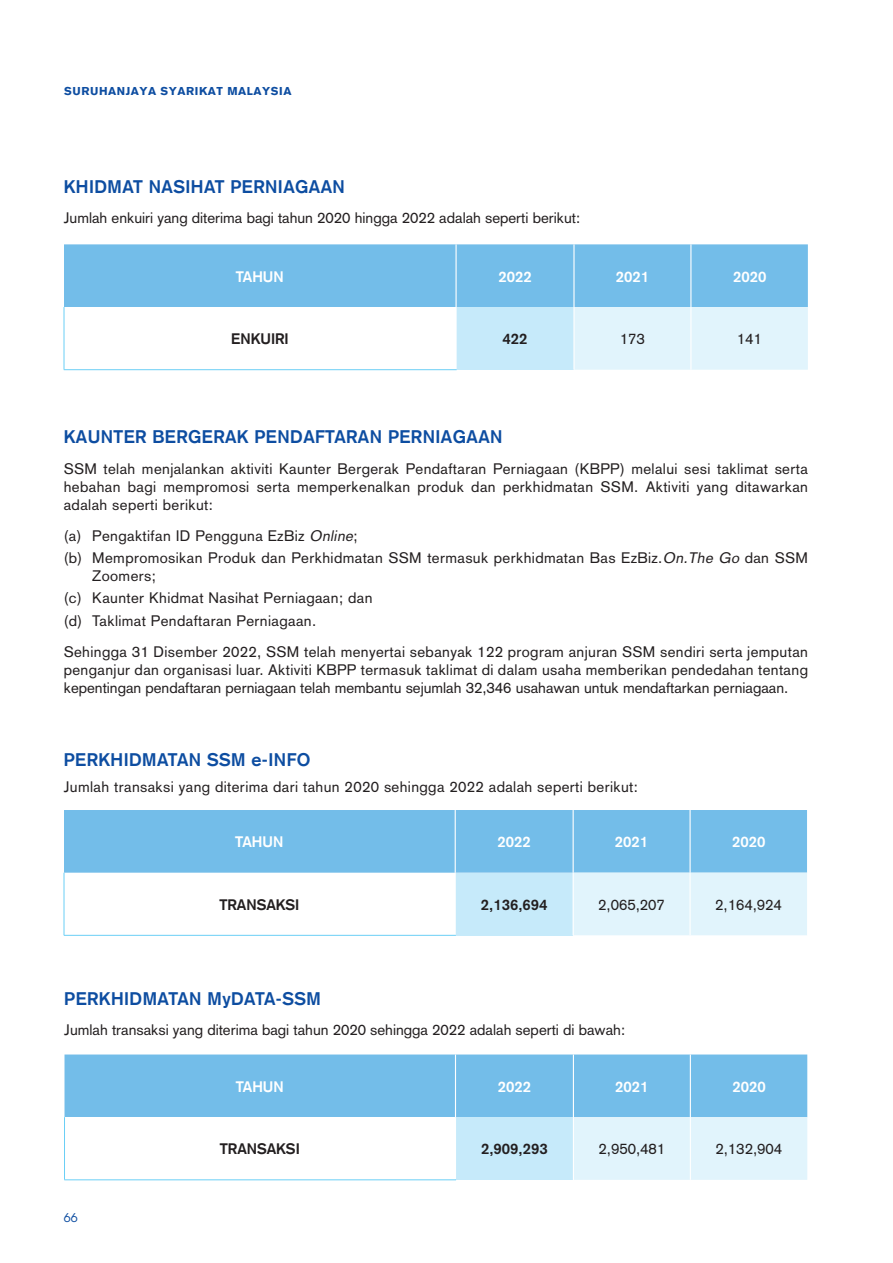
<style>
.page{position:relative;width:893px;height:1263px;background:#fff}
.page>*{position:absolute;margin:0;border:0;box-sizing:border-box;transform-origin:0 0}
.t1{font:700 18px "Akzidenz Grotesk";letter-spacing:.025em;color:#0d4da1}
.t2{font:15px/18px "Akzidenz Grotesk";letter-spacing:.025em;color:#231f20;text-align:justify}
.t3{font:15px "Akzidenz Grotesk";color:#231f20}
.t4{font:700 15px "Akzidenz Grotesk";color:#fff}
.t5{font:700 15px "Akzidenz Grotesk";color:#231f20}
.t6{font:12px "ITC Avant Garde Std";color:#0d4da1}
.t7{font:900 11.25px "Akzidenz Grotesk";letter-spacing:.05em;color:#0d4da1}
.s1{font-style:italic}
</style>
<div class="page">
<div style="left:64px;top:244px;width:744px;height:63px;background:#73bde9"></div>
<div style="left:456px;top:307px;width:118px;height:63px;background:#c6eafa"></div>
<div style="left:575px;top:307px;width:233px;height:63px;background:#e1f4fc"></div>
<hr style="left:455px;top:244px;width:2px;height:63px;background:#fff">
<hr style="left:573px;top:244px;width:2px;height:63px;background:#fff">
<hr style="left:690px;top:244px;width:1px;height:63px;background:#fff">
<hr style="left:455px;top:307px;width:2px;height:62px;background:#fff">
<hr style="left:573px;top:307px;width:2px;height:63px;background:#fff">
<hr style="left:690px;top:307px;width:1px;height:63px;background:#fff">
<hr style="left:64px;top:307px;width:1px;height:62px;background:#6bcff6">
<hr style="left:64px;top:369px;width:393px;height:1px;background:#6bcff6">
<div style="left:64px;top:810px;width:743px;height:63px;background:#73bde9"></div>
<div style="left:455px;top:873px;width:118px;height:62px;background:#c6eafa"></div>
<div style="left:574px;top:873px;width:233px;height:62px;background:#e1f4fc"></div>
<hr style="left:455px;top:873px;width:1px;height:62px;background:#fff">
<hr style="left:455px;top:810px;width:1px;height:63px;background:#fff">
<hr style="left:573px;top:810px;width:1px;height:63px;background:#fff">
<hr style="left:689px;top:810px;width:2px;height:63px;background:#fff">
<hr style="left:689px;top:873px;width:2px;height:62px;background:#fff">
<hr style="left:64px;top:873px;width:1px;height:62px;background:#6bcff6">
<hr style="left:64px;top:935px;width:392px;height:1px;background:#6bcff6">
<div style="left:65px;top:1054px;width:742px;height:63px;background:#73bde9"></div>
<div style="left:455px;top:1117px;width:118px;height:63px;background:#c6eafa"></div>
<div style="left:574px;top:1117px;width:233px;height:63px;background:#e1f4fc"></div>
<hr style="left:455px;top:1054px;width:1px;height:63px;background:#fff">
<hr style="left:573px;top:1054px;width:1px;height:63px;background:#fff">
<hr style="left:690px;top:1054px;width:1px;height:63px;background:#fff">
<hr style="left:690px;top:1117px;width:1px;height:63px;background:#fff">
<hr style="left:455px;top:1117px;width:1px;height:62px;background:#fff">
<hr style="left:64px;top:1117px;width:1px;height:62px;background:#6bcff6">
<hr style="left:64px;top:1179px;width:392px;height:1px;background:#6bcff6">
<p class="t7" style="left:64px;top:84px;width:229px">SURUHANJAYA SYARIKAT MALAYSIA</p>
<p class="t1" style="left:64px;top:179px;width:283px">KHIDMAT NASIHAT PERNIAGAAN</p>
<p class="t3" style="left:64px;top:210px;width:518px">Jumlah enkuiri yang diterima bagi tahun 2020 hingga 2022 adalah seperti berikut:</p>
<p class="t4" style="left:236px;top:270px;width:50px">TAHUN</p>
<p class="t4" style="left:498px;top:270px;width:35px">2022</p>
<p class="t4" style="left:616px;top:270px;width:35px">2021</p>
<p class="t4" style="left:733px;top:270px;width:35px">2020</p>
<p class="t5" style="left:231px;top:333px;width:59px">ENKUIRI</p>
<p class="t5" style="left:502px;top:333px;width:27px">422</p>
<p class="t2" style="left:620px;top:330px;width:27px">173</p>
<p class="t2" style="left:737px;top:330px;width:27px">141</p>
<p class="t1" style="left:64px;top:430px;width:440px">KAUNTER BERGERAK PENDAFTARAN PERNIAGAAN</p>
<p class="t2" style="left:64px;top:460px;width:746px">SSM telah menjalankan aktiviti Kaunter Bergerak Pendaftaran Perniagaan (KBPP) melalui sesi taklimat serta hebahan bagi mempromosi serta memperkenalkan produk dan perkhidmatan SSM. Aktiviti yang ditawarkan adalah seperti berikut:</p>
<p class="t2" style="left:64px;top:525px;width:746px;line-height:22.2px">(a) Pengaktifan ID Pengguna EzBiz <span class="s1">Online</span>;<br>(b) Mempromosikan Produk dan Perkhidmatan SSM termasuk perkhidmatan Bas EzBiz.<span class="s1">On.The Go</span> dan SSM</p>
<p class="t2" style="left:64px;top:565px;width:310px;line-height:22.2px;text-align:left;text-indent:28px">Zoomers;<br>(c) Kaunter Khidmat Nasihat Perniagaan; dan (d) Taklimat Pendaftaran Perniagaan.</p>
<p class="t2" style="left:64px;top:642px;width:746px">Sehingga 31 Disember 2022, SSM telah menyertai sebanyak 122 program anjuran SSM sendiri serta jemputan penganjur dan organisasi luar. Aktiviti KBPP termasuk taklimat di dalam usaha memberikan pendedahan tentang kepentingan pendaftaran perniagaan telah membantu sejumlah 32,346 usahawan untuk mendaftarkan perniagaan.</p>
<p class="t1" style="left:64px;top:752px;width:248px">PERKHIDMATAN SSM e-INFO</p>
<p class="t2" style="left:64px;top:778px;width:576px">Jumlah transaksi yang diterima dari tahun 2020 sehingga 2022 adalah seperti berikut:</p>
<p class="t4" style="left:235px;top:836px;width:50px">TAHUN</p>
<p class="t4" style="left:497px;top:836px;width:35px">2022</p>
<p class="t4" style="left:615px;top:836px;width:35px">2021</p>
<p class="t4" style="left:732px;top:836px;width:35px">2020</p>
<p class="t5" style="left:219px;top:899px;width:82px">TRANSAKSI</p>
<p class="t5" style="left:481px;top:899px;width:68px">2,136,694</p>
<p class="t2" style="left:598px;top:896px;width:68px">2,065,207</p>
<p class="t2" style="left:715px;top:896px;width:68px">2,164,924</p>
<p class="t1" style="left:64px;top:991px;width:258px">PERKHIDMATAN MyDATA-SSM</p>
<p class="t3" style="left:64px;top:1022px;width:562px">Jumlah transaksi yang diterima bagi tahun 2020 sehingga 2022 adalah seperti di bawah:</p>
<p class="t4" style="left:236px;top:1080px;width:50px">TAHUN</p>
<p class="t4" style="left:498px;top:1080px;width:35px">2022</p>
<p class="t4" style="left:615px;top:1080px;width:35px">2021</p>
<p class="t4" style="left:732px;top:1080px;width:35px">2020</p>
<p class="t6" style="left:64px;top:1211px;width:15px">66</p>
<p class="t5" style="left:220px;top:1143px;width:82px">TRANSAKSI</p>
<p class="t5" style="left:481px;top:1143px;width:68px">2,909,293</p>
<p class="t2" style="left:598px;top:1140px;width:68px">2,950,481</p>
<p class="t2" style="left:715px;top:1140px;width:68px">2,132,904</p>
</div>
